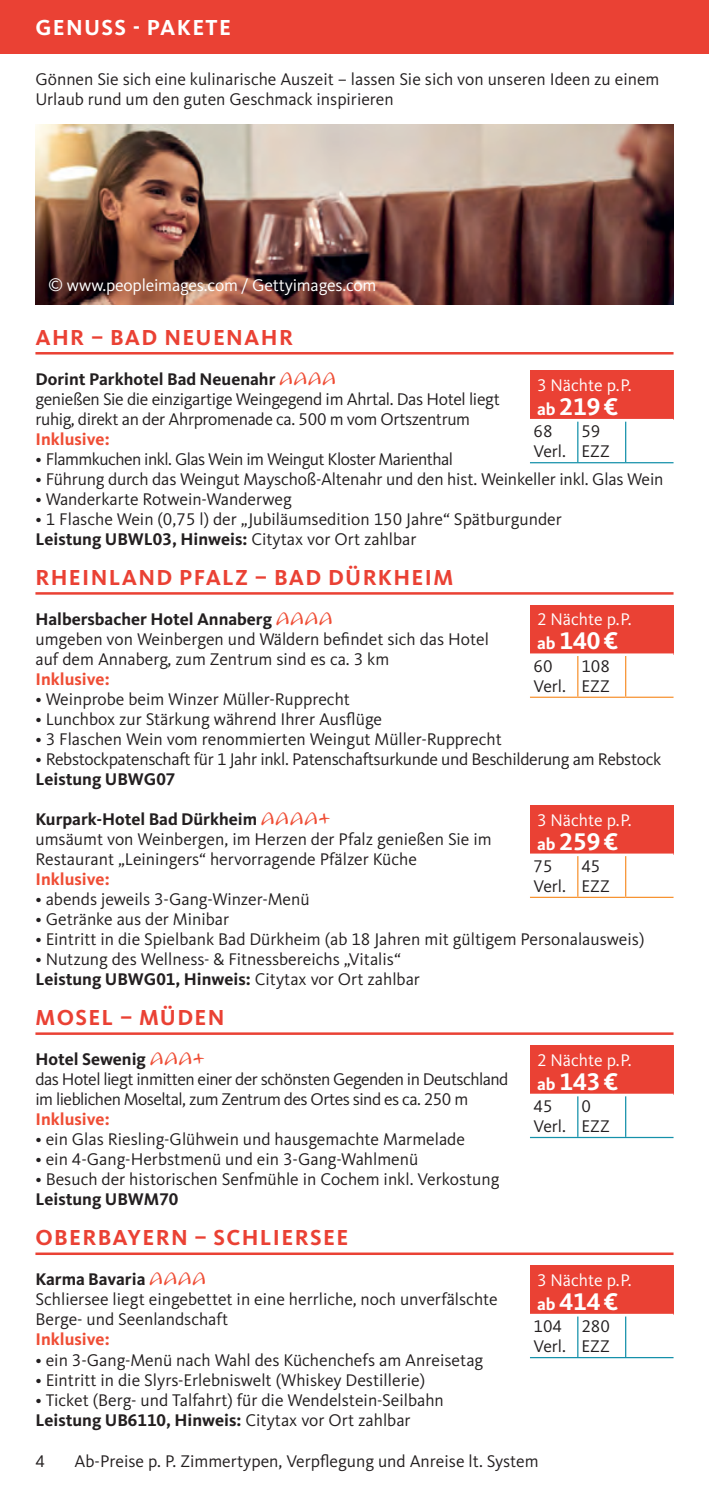
<style>
.page{position:relative;width:709px;height:1489px;background:#fff}
.page>*{position:absolute;margin:0;border:0;box-sizing:border-box;transform-origin:0 0}
.t1{font:700 25px "Kievit Pro";color:#fff}
.t2{font:700 22.5px "Kievit Pro";letter-spacing:.06em;color:#ea4134}
.t3{font:700 22.5px "Kievit Pro";letter-spacing:.06em;color:#fff}
.t4{font:17.5px/20px "Kievit Pro";color:#231f20}
.t5{font:17.5px/20px "Kievit Pro";letter-spacing:-.02em;color:#231f20}
.t6{font:17.5px/20px "Kievit Pro";letter-spacing:-.03em;color:#231f20}
.t7{font:700 17.5px "Kievit Pro";color:#231f20}
.t8{font:17.5px "Kievit Pro";letter-spacing:-.005em;color:#fff}
.t9{font:700 17.5px "Kievit Pro";color:#ef4d35}
.s1{font-weight:700}
.s2{font-size:17.5px}
</style>
<div class="page">
<hr style="left:35px;top:352px;width:638px;height:2px;background:#ea4134">
<div style="left:530px;top:370px;width:143px;height:50px;background:#ea4134"></div>
<hr style="left:577px;top:421px;width:1px;height:41px;background:#1591aa">
<hr style="left:625px;top:421px;width:1px;height:41px;background:#1591aa">
<hr style="left:530px;top:462px;width:143px;height:1px;background:#1591aa">
<hr style="left:530px;top:419px;width:143px;height:2px;background:#fff">
<div style="left:530px;top:605px;width:143px;height:49px;background:#ea4134"></div>
<hr style="left:530px;top:696px;width:48px;height:2px;background:#f79332">
<hr style="left:577px;top:656px;width:1px;height:40px;background:#f79332">
<hr style="left:578px;top:696px;width:47px;height:2px;background:#f79332">
<hr style="left:625px;top:656px;width:1px;height:40px;background:#f79332">
<hr style="left:625px;top:696px;width:48px;height:2px;background:#f79332">
<hr style="left:530px;top:653px;width:143px;height:3px;background:#fff">
<hr style="left:35px;top:592px;width:638px;height:2px;background:#ea4134">
<div style="left:530px;top:805px;width:143px;height:49px;background:#ea4134"></div>
<hr style="left:530px;top:896px;width:48px;height:2px;background:#f79332">
<hr style="left:577px;top:856px;width:1px;height:40px;background:#f79332">
<hr style="left:578px;top:896px;width:47px;height:2px;background:#f79332">
<hr style="left:625px;top:856px;width:1px;height:40px;background:#f79332">
<hr style="left:625px;top:896px;width:48px;height:2px;background:#f79332">
<hr style="left:530px;top:853px;width:143px;height:3px;background:#fff">
<hr style="left:35px;top:1032px;width:638px;height:2px;background:#ea4134">
<div style="left:530px;top:1045px;width:143px;height:49px;background:#ea4134"></div>
<hr style="left:577px;top:1096px;width:1px;height:40px;background:#1591aa">
<hr style="left:625px;top:1096px;width:1px;height:40px;background:#1591aa">
<hr style="left:530px;top:1136px;width:143px;height:2px;background:#1591aa">
<hr style="left:530px;top:1093px;width:143px;height:3px;background:#fff">
<hr style="left:35px;top:1252px;width:638px;height:2px;background:#ea4134">
<div style="left:530px;top:1265px;width:143px;height:49px;background:#ea4134"></div>
<hr style="left:577px;top:1316px;width:1px;height:40px;background:#1591aa">
<hr style="left:625px;top:1316px;width:1px;height:40px;background:#1591aa">
<hr style="left:530px;top:1356px;width:143px;height:2px;background:#1591aa">
<hr style="left:530px;top:1313px;width:143px;height:3px;background:#fff">
<img style="left:35px;top:125px;width:638px;height:180px">
<div style="left:0;top:0;width:709px;height:53px;background:#ea4134"></div>
<p class="t3" style="left:36px;top:19px;width:197px">GENUSS - PAKETE</p>
<p class="t4" style="left:35px;top:70px;width:625px">Gönnen Sie sich eine kulinarische Auszeit – lassen Sie sich von unseren Ideen zu einem<br>Urlaub rund um den guten Geschmack inspirieren</p>
<p class="t8" style="left:48px;top:278px;width:330px">© www.peopleimages.com / Gettyimages.com</p>
<p class="t2" style="left:36px;top:329px;width:259px">AHR – BAD NEUENAHR</p>
<p class="t7" style="left:35px;top:372px;width:241px">Dorint Parkhotel Bad Neuenahr</p>
<p class="t5" style="left:35px;top:390px;width:466px">genießen Sie die einzigartige Weingegend im Ahrtal. Das Hotel liegt ruhig, direkt an der Ahrpromenade ca. 500 m vom Ortszentrum</p>
<p class="t9" style="left:35px;top:432px;width:76px">Inklusive:</p>
<p class="t6" style="left:35px;top:450px;width:419px">• Flammkuchen inkl. Glas Wein im Weingut Kloster Marienthal</p>
<p class="t4" style="left:35px;top:470px;width:629px">• Führung durch das Weingut Mayschoß-Altenahr und den hist. Weinkeller inkl. Glas Wein</p>
<p class="t4" style="left:35px;top:490px;width:258px">• Wanderkarte Rotwein-Wanderweg</p>
<p class="t4" style="left:35px;top:510px;width:528px">• 1 Flasche Wein (0,75 l) der „Jubiläumsedition 150 Jahre“ Spätburgunder<br><span class="s1">Leistung UBWL03, Hinweis:</span> Citytax vor Ort zahlbar</p>
<p class="t8" style="left:537px;top:378px;width:96px">3 Nächte p. P.</p>
<h1 class="t1" style="left:537px;top:397px;width:83px"><span class="s2">ab</span> 219 €</h1>
<p class="t4" style="left:533px;top:422px;width:34px">68<br>Verl.</p>
<p class="t4" style="left:581px;top:422px;width:30px">59<br>EZZ</p>
<p class="t2" style="left:36px;top:569px;width:419px">RHEINLAND PFALZ – BAD DÜRKHEIM</p>
<p class="t7" style="left:35px;top:612px;width:238px">Halbersbacher Hotel Annaberg</p>
<p class="t4" style="left:35px;top:630px;width:455px">umgeben von Weinbergen und Wäldern befindet sich das Hotel auf dem Annaberg, zum Zentrum sind es ca. 3 km</p>
<p class="t9" style="left:35px;top:672px;width:76px">Inklusive:</p>
<p class="t4" style="left:35px;top:690px;width:316px">• Weinprobe beim Winzer Müller-Rupprecht</p>
<p class="t4" style="left:35px;top:710px;width:348px">• Lunchbox zur Stärkung während Ihrer Ausflüge</p>
<p class="t4" style="left:35px;top:730px;width:468px">• 3 Flaschen Wein vom renommierten Weingut Müller-Rupprecht</p>
<p class="t5" style="left:35px;top:750px;width:627px">• Rebstockpatenschaft für 1 Jahr inkl. Patenschaftsurkunde und Beschilderung am Rebstock</p>
<p class="t7" style="left:35px;top:772px;width:141px">Leistung UBWG07</p>
<p class="t8" style="left:537px;top:613px;width:96px">2 Nächte p. P.</p>
<h1 class="t1" style="left:537px;top:631px;width:83px"><span class="s2">ab</span> 140 €</h1>
<p class="t4" style="left:533px;top:657px;width:34px">60<br>Verl.</p>
<p class="t4" style="left:581px;top:657px;width:30px">108<br>EZZ</p>
<p class="t7" style="left:35px;top:812px;width:223px">Kurpark-Hotel Bad Dürkheim</p>
<p class="t4" style="left:35px;top:830px;width:457px">umsäumt von Weinbergen, im Herzen der Pfalz genießen Sie im<br>Restaurant „Leiningers“ hervorragende Pfälzer Küche</p>
<p class="t9" style="left:35px;top:872px;width:76px">Inklusive:</p>
<p class="t4" style="left:35px;top:890px;width:276px">• abends jeweils 3-Gang-Winzer-Menü</p>
<p class="t4" style="left:35px;top:910px;width:195px">• Getränke aus der Minibar</p>
<p class="t4" style="left:35px;top:930px;width:610px">• Eintritt in die Spielbank Bad Dürkheim (ab 18 Jahren mit gültigem Personalausweis)</p>
<p class="t4" style="left:35px;top:950px;width:386px">• Nutzung des Wellness- &amp; Fitnessbereichs „Vitalis“<br><span class="s1">Leistung UBWG01, Hinweis:</span> Citytax vor Ort zahlbar</p>
<p class="t8" style="left:537px;top:813px;width:96px">3 Nächte p. P.</p>
<h1 class="t1" style="left:537px;top:831px;width:83px"><span class="s2">ab</span> 259 €</h1>
<p class="t4" style="left:533px;top:857px;width:34px">75<br>Verl.</p>
<p class="t4" style="left:581px;top:857px;width:30px">45<br>EZZ</p>
<p class="t2" style="left:36px;top:1009px;width:190px">MOSEL – MÜDEN</p>
<p class="t7" style="left:35px;top:1052px;width:112px">Hotel Sewenig</p>
<p class="t6" style="left:35px;top:1070px;width:474px">das Hotel liegt inmitten einer der schönsten Gegenden in Deutschland im lieblichen Moseltal, zum Zentrum des Ortes sind es ca. 250 m</p>
<p class="t9" style="left:35px;top:1112px;width:76px">Inklusive:</p>
<p class="t4" style="left:35px;top:1130px;width:431px">• ein Glas Riesling-Glühwein und hausgemachte Marmelade</p>
<p class="t4" style="left:35px;top:1150px;width:384px">• ein 4-Gang-Herbstmenü und ein 3-Gang-Wahlmenü</p>
<p class="t4" style="left:35px;top:1170px;width:465px">• Besuch der historischen Senfmühle in Cochem inkl. Verkostung</p>
<p class="t7" style="left:35px;top:1192px;width:144px">Leistung UBWM70</p>
<p class="t2" style="left:36px;top:1229px;width:314px">OBERBAYERN – SCHLIERSEE</p>
<p class="t7" style="left:35px;top:1272px;width:111px">Karma Bavaria</p>
<p class="t4" style="left:35px;top:1290px;width:464px">Schliersee liegt eingebettet in eine herrliche, noch unverfälschte<br>Berge- und Seenlandschaft</p>
<p class="t9" style="left:35px;top:1332px;width:76px">Inklusive:</p>
<p class="t4" style="left:35px;top:1350px;width:449px">• ein 3-Gang-Menü nach Wahl des Küchenchefs am Anreisetag</p>
<p class="t4" style="left:35px;top:1370px;width:391px">• Eintritt in die Slyrs-Erlebniswelt (Whiskey Destillerie)</p>
<p class="t4" style="left:35px;top:1390px;width:410px">• Ticket (Berg- und Talfahrt) für die Wendelstein-Seilbahn<br><span class="s1">Leistung UB6110, Hinweis:</span> Citytax vor Ort zahlbar</p>
<p class="t8" style="left:537px;top:1053px;width:96px">2 Nächte p. P.</p>
<h1 class="t1" style="left:537px;top:1071px;width:83px"><span class="s2">ab</span> 143 €</h1>
<p class="t4" style="left:533px;top:1097px;width:34px">45<br>Verl.</p>
<p class="t4" style="left:581px;top:1097px;width:30px">0<br>EZZ</p>
<p class="t8" style="left:537px;top:1273px;width:96px">3 Nächte p. P.</p>
<h1 class="t1" style="left:537px;top:1291px;width:83px"><span class="s2">ab</span> 414 €</h1>
<p class="t4" style="left:533px;top:1317px;width:34px">104<br>Verl.</p>
<p class="t4" style="left:581px;top:1317px;width:30px">280<br>EZZ</p>
<p class="t4" style="left:35px;top:1452px;width:11px">4</p>
<p class="t4" style="left:75px;top:1452px;width:465px">Ab-Preise p. P. Zimmertypen, Verpflegung und Anreise lt. System</p>
</div>
